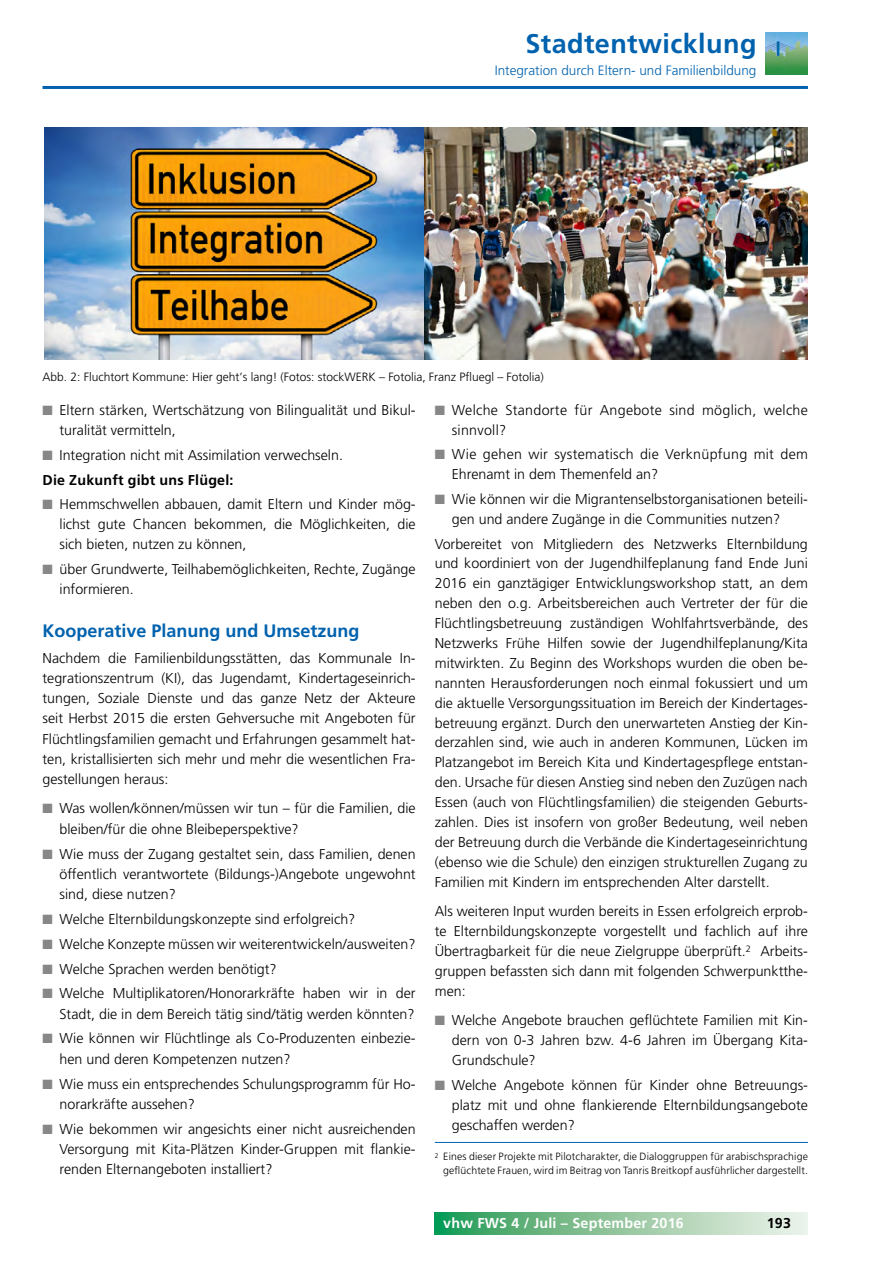
<style>
.page{position:relative;width:893px;height:1263px;background:#fff}
.page>*{position:absolute;margin:0;border:0;box-sizing:border-box;transform-origin:0 0}
.t1{font:700 27px "Frutiger LT";letter-spacing:.015em;color:#0062ae}
.t2{font:700 18px "Frutiger LT";color:#0062ae}
.t3{font:300 14.25px/20px "Frutiger LT";color:#000;text-align:justify}
.t4{font:300 14.25px/20px "Frutiger LT";letter-spacing:.02em;color:#000}
.t5{font:700 14.25px "Frutiger LT";letter-spacing:.015em;color:#fff}
.t6{font:700 14.25px "Frutiger LT";color:#000}
.t7{font:300 13.5px "Frutiger LT";color:#0062ae}
.t8{font:300 12px "Frutiger CE";color:#000}
.t9{font:300 10.5px/13.5px "Frutiger LT";letter-spacing:.015em;color:#000;text-align:right}
.s1{color:#868786}
.s2{font-weight:700}
</style>
<div class="page">
<hr style="left:43px;top:86px;width:765px;height:3px;background:#0062ae">
<svg style="left:435px;top:1213px;width:373px;height:21px;background:#8ec69f"></svg>
<img style="left:766px;top:32px;width:42px;height:43px">
<hr style="left:435px;top:1142px;width:373px;height:1px;background:#0062ae">
<img style="left:44px;top:128px;width:764px;height:231px">
<h1 class="t1" style="left:525px;top:28px;width:233px">Stadtentwicklung</h1>
<p class="t7" style="left:495px;top:62px;width:263px">Integration durch Eltern- und Familienbildung</p>
<p class="t8" style="left:43px;top:370px;width:503px">Abb. 2: Fluchtort Kommune: Hier geht’s lang! (Fotos: stockWERK – Fotolia, Franz Pfluegl – Fotolia)</p>
<p class="t3" style="left:60px;top:400px;width:358px;text-indent:-17px"><span class="s1">■</span> Eltern stärken, Wertschätzung von Bilingualität und Bikul&shy;turalität vermitteln,</p>
<p class="t3" style="left:43px;top:442px;width:302px;line-height:24.9px"><span class="s1">■</span> Integration nicht mit Assimilation verwechseln.<br><span class="s2">Die Zukunft gibt uns Flügel:</span></p>
<p class="t3" style="left:60px;top:494px;width:358px;text-indent:-17px"><span class="s1">■</span> Hemmschwellen abbauen, damit Eltern und Kinder mög&shy;lichst gute Chancen bekommen, die Möglichkeiten, die sich bieten, nutzen zu können,</p>
<p class="t3" style="left:60px;top:559px;width:358px;text-indent:-17px"><span class="s1">■</span> über Grundwerte, Teilhabemöglichkeiten, Rechte, Zugänge informieren.</p>
<p class="t2" style="left:43px;top:620px;width:319px">Kooperative Planung und Umsetzung</p>
<p class="t3" style="left:43px;top:648px;width:375px">Nachdem die Familienbildungsstätten, das Kommunale In&shy;tegrationszentrum (KI), das Jugendamt, Kindertageseinrich&shy;tungen, Soziale Dienste und das ganze Netz der Akteure seit Herbst 2015 die ersten Gehversuche mit Angeboten für Flüchtlingsfamilien gemacht und Erfahrungen gesammelt hat&shy;ten, kristallisierten sich mehr und mehr die wesentlichen Fra&shy;gestellungen heraus:</p>
<p class="t3" style="left:60px;top:799px;width:358px;text-indent:-17px"><span class="s1">■</span> Was wollen/können/müssen wir tun – für die Familien, die bleiben/für die ohne Bleibeperspektive?</p>
<p class="t3" style="left:60px;top:844px;width:358px;text-indent:-17px"><span class="s1">■</span> Wie muss der Zugang gestaltet sein, dass Familien, denen öffentlich verantwortete (Bildungs-)Angebote ungewohnt sind, diese nutzen?</p>
<p class="t3" style="left:43px;top:909px;width:314px"><span class="s1">■</span> Welche Elternbildungskonzepte sind erfolgreich?</p>
<p class="t3" style="left:43px;top:934px;width:375px"><span class="s1">■</span> Welche Konzepte müssen wir weiterentwickeln/ausweiten?</p>
<p class="t3" style="left:43px;top:959px;width:236px"><span class="s1">■</span> Welche Sprachen werden benötigt?</p>
<p class="t3" style="left:43px;top:984px;width:375px;text-align:right"><span class="s1">■</span> Welche Multiplikatoren/Honorarkräfte haben wir in der<br>Stadt, die in dem Bereich tätig sind/tätig werden könnten?</p>
<p class="t3" style="left:60px;top:1029px;width:358px;text-indent:-17px"><span class="s1">■</span> Wie können wir Flüchtlinge als Co-Produzenten einbezie&shy;hen und deren Kompetenzen nutzen?</p>
<p class="t3" style="left:60px;top:1074px;width:358px;text-indent:-17px"><span class="s1">■</span> Wie muss ein entsprechendes Schulungsprogramm für Ho&shy;norarkräfte aussehen?</p>
<p class="t3" style="left:60px;top:1119px;width:358px;text-indent:-17px"><span class="s1">■</span> Wie bekommen wir angesichts einer nicht ausreichenden Versorgung mit Kita-Plätzen Kinder-Gruppen mit flankie&shy;renden Elternangeboten installiert?</p>
<p class="t4" style="left:452px;top:400px;width:358px;text-indent:-17px"><span class="s1">■</span> Welche Standorte für Angebote sind möglich, welche sinnvoll?</p>
<p class="t4" style="left:452px;top:445px;width:358px;text-indent:-17px"><span class="s1">■</span> Wie gehen wir systematisch die Verknüpfung mit dem<br>Ehrenamt in dem Themenfeld an?</p>
<p class="t3" style="left:452px;top:489px;width:358px;text-indent:-17px"><span class="s1">■</span> Wie können wir die Migrantenselbstorganisationen beteili&shy;gen und andere Zugänge in die Communities nutzen?</p>
<p class="t3" style="left:435px;top:534px;width:375px">Vorbereitet von Mitgliedern des Netzwerks Elternbildung und koordiniert von der Jugendhilfeplanung fand Ende Juni 2016 ein ganztägiger Entwicklungsworkshop statt, an dem neben den o.g. Arbeitsbereichen auch Vertreter der für die Flüchtlingsbetreuung zuständigen Wohlfahrtsverbände, des Netzwerks Frühe Hilfen sowie der Jugendhilfeplanung/Kita mitwirkten. Zu Beginn des Workshops wurden die oben be&shy;nannten Herausforderungen noch einmal fokussiert und um die aktuelle Versorgungssituation im Bereich der Kindertages&shy;betreuung ergänzt. Durch den unerwarteten Anstieg der Kin&shy;derzahlen sind, wie auch in anderen Kommunen, Lücken im Platzangebot im Bereich Kita und Kindertagespflege entstan&shy;den. Ursache für diesen Anstieg sind neben den Zuzügen nach Essen (auch von Flüchtlingsfamilien) die steigenden Geburts&shy;zahlen. Dies ist insofern von großer Bedeutung, weil neben der Betreuung durch die Verbände die Kindertageseinrichtung (ebenso wie die Schule) den einzigen strukturellen Zugang zu Familien mit Kindern im entsprechenden Alter darstellt.</p>
<p class="t3" style="left:435px;top:901px;width:375px">Als weiteren Input wurden bereits in Essen erfolgreich erprob&shy;te Elternbildungskonzepte vorgestellt und fachlich auf ihre Übertragbarkeit für die neue Zielgruppe überprüft.<sup>2</sup> Arbeits&shy;gruppen befassten sich dann mit folgenden Schwerpunktthe&shy;men:</p>
<p class="t3" style="left:452px;top:1011px;width:358px;text-indent:-17px"><span class="s1">■</span> Welche Angebote brauchen geflüchtete Familien mit Kin&shy;dern von 0-3 Jahren bzw. 4-6 Jahren im Übergang Kita-Grundschule?</p>
<p class="t3" style="left:452px;top:1075px;width:358px;text-indent:-17px"><span class="s1">■</span> Welche Angebote können für Kinder ohne Betreuungs&shy;platz mit und ohne flankierende Elternbildungsangebote geschaffen werden?</p>
<p class="t9" style="left:435px;top:1150px;width:375px"><sup>2</sup> Eines dieser Projekte mit Pilotcharakter, die Dialoggruppen für arabischsprachige geflüchtete Frauen, wird im Beitrag von Tanris Breitkopf ausführlicher dargestellt.</p>
<p class="t5" style="left:443px;top:1215px;width:242px">vhw FWS 4 / Juli – September 2016</p>
<p class="t6" style="left:767px;top:1214px;width:26px">193</p>
</div>
